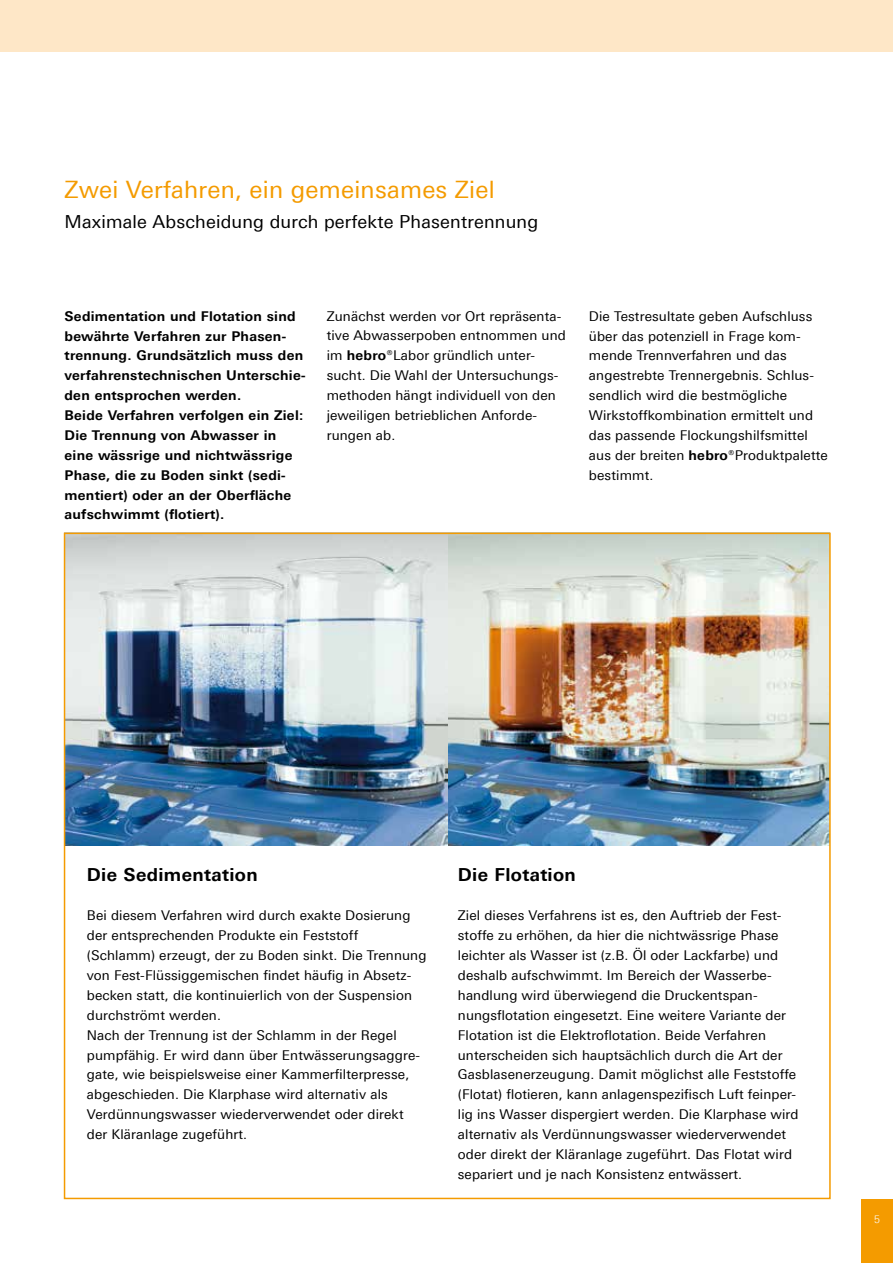
<style>
.page{position:relative;width:893px;height:1263px;background:#fff}
.page>*{position:absolute;margin:0;border:0;box-sizing:border-box;transform-origin:0 0}
.t1{font:24px "LT Univers Basic";letter-spacing:.01em;color:#f49b00}
.t2{font:18px "LT Univers Basic";letter-spacing:.01em;color:#000}
.t3{font:700 18px "LT Univers Basic";letter-spacing:.02em;color:#000}
.t4{font:13.5px/19.8px "LT Univers Basic";letter-spacing:.01em;color:#000}
.t5{font:700 13.5px/19.8px "LT Univers Basic";letter-spacing:.02em;color:#000}
.t6{font:300 10.5px "LT Univers Basic";color:#fff}
.s1{font-weight:700}
</style>
<div class="page">
<div style="left:0;top:0;width:893px;height:51px;background:#fee7c7"></div>
<img style="left:67px;top:536px;width:761px;height:309px">
<div style="left:861px;top:1199px;width:32px;height:64px;background:#f49b00"></div>
<h1 class="t1" style="left:65px;top:176px;width:432px">Zwei Verfahren, ein gemeinsames Ziel</h1>
<h2 class="t2" style="left:65px;top:212px;width:475px">Maximale Abscheidung durch perfekte Phasentrennung</h2>
<p class="t4" style="left:327px;top:306px;width:241px">Zunächst werden vor Ort repräsenta&shy;tive Abwasserpoben entnommen und im <span class="s1">hebro</span>®Labor gründlich unter&shy;sucht. Die Wahl der Untersuchungs&shy;methoden hängt individuell von den jeweiligen betrieblichen Anforde&shy;rungen ab.</p>
<p class="t5" style="left:65px;top:306px;width:242px">Sedimentation und Flotation sind bewährte Verfahren zur Phasen&shy;trennung. Grundsätzlich muss den verfahrenstechnischen Unterschie&shy;den entsprochen werden.<br>Beide Verfahren verfolgen ein Ziel:<br>Die Trennung von Abwasser in eine wässrige und nichtwässrige<br>Phase, die zu Boden sinkt (sedi&shy;mentiert) oder an der Oberfläche aufschwimmt (flotiert).</p>
<p class="t4" style="left:589px;top:306px;width:240px">Die Testresultate geben Aufschluss über das potenziell in Frage kom&shy;mende Trennverfahren und das angestrebte Trennergebnis. Schlus&shy;sendlich wird die bestmögliche<br>Wirkstoffkombination ermittelt und das passende Flockungshilfsmittel aus der breiten <span class="s1">hebro</span>®Produktpalette bestimmt.</p>
<h2 class="t3" style="left:87px;top:863px;width:172px">Die Sedimentation</h2>
<p class="t4" style="left:87px;top:906px;width:341px">Bei diesem Verfahren wird durch exakte Dosierung der entsprechenden Produkte ein Feststoff (Schlamm) erzeugt, der zu Boden sinkt. Die Trennung von Fest-Flüssiggemischen findet häufig in Absetz&shy;becken statt, die kontinuierlich von der Suspension durchströmt werden.<br>Nach der Trennung ist der Schlamm in der Regel pumpfähig. Er wird dann über Entwässerungsaggre&shy;gate, wie beispielsweise einer Kammerfilterpresse, abgeschieden. Die Klarphase wird alternativ als Verdünnungswasser wiederverwendet oder direkt der Kläranlage zugeführt.</p>
<h2 class="t3" style="left:458px;top:863px;width:120px">Die Flotation</h2>
<p class="t4" style="left:458px;top:906px;width:342px">Ziel dieses Verfahrens ist es, den Auftrieb der Fest&shy;stoffe zu erhöhen, da hier die nichtwässrige Phase leichter als Wasser ist (z.B. Öl oder Lackfarbe) und deshalb aufschwimmt. Im Bereich der Wasserbe&shy;handlung wird überwiegend die Druckentspan&shy;nungsflotation eingesetzt. Eine weitere Variante der Flotation ist die Elektroflotation. Beide Verfahren unterscheiden sich hauptsächlich durch die Art der Gasblasenerzeugung. Damit möglichst alle Feststoffe (Flotat) flotieren, kann anlagenspezifisch Luft feinper&shy;lig ins Wasser dispergiert werden. Die Klarphase wird alternativ als Verdünnungswasser wiederverwendet oder direkt der Kläranlage zugeführt. Das Flotat wird separiert und je nach Konsistenz entwässert.</p>
<p class="t6" style="left:874px;top:1213px;width:7px">5</p>
</div>
